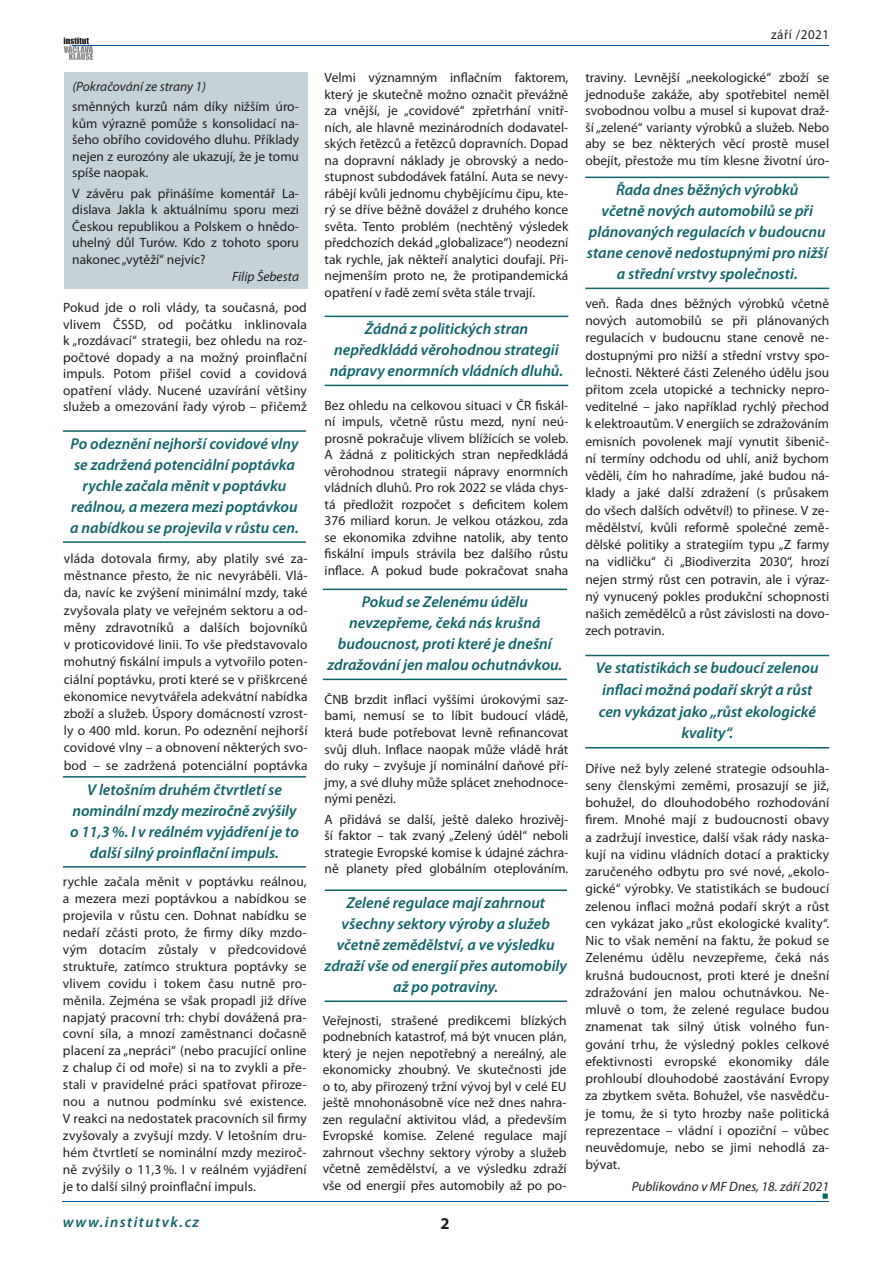
<style>
.page{position:relative;width:893px;height:1263px;background:#fff}
.page>*{position:absolute;margin:0;border:0;box-sizing:border-box;transform-origin:0 0}
.t1{font:700 16.5px "Myriad Pro";color:#231f20}
.Mezilinky{font:italic 600 15.75px/21px "Myriad Pro";color:#0d636a;text-align:center}
.t2{font:italic 600 15px "Myriad Pro";letter-spacing:.1em;color:#0d636a}
.Klasika{font:13.5px/16.5px "Myriad Pro";color:#231f20;text-align:justify}
.Klasika-2{font:italic 13.5px "Myriad Pro";color:#231f20}
.Klasika-3{font:13.5px "Myriad Pro";letter-spacing:.04em;color:#231f20}
</style>
<div class="page">
<svg style="left:64px;top:37px;width:29px;height:23px"></svg>
<hr style="left:72px;top:45px;width:242px;height:1px;background:#0154a6">
<hr style="left:149px;top:45px;width:679px;height:1px;background:#0154a6">
<hr style="left:63px;top:1201px;width:765px;height:1px;background:#0154a6">
<div style="left:64px;top:72px;width:244px;height:217px;background:#c3d3d7"></div>
<hr style="left:325px;top:316px;width:243px;height:1px;background:#0d636a">
<hr style="left:325px;top:385px;width:243px;height:1px;background:#0d636a">
<hr style="left:63px;top:430px;width:243px;height:2px;background:#0d636a">
<hr style="left:63px;top:541px;width:243px;height:2px;background:#0d636a">
<hr style="left:63px;top:776px;width:243px;height:1px;background:#0d636a">
<hr style="left:63px;top:866px;width:243px;height:1px;background:#0d636a">
<hr style="left:323px;top:589px;width:244px;height:1px;background:#0d636a">
<hr style="left:323px;top:679px;width:244px;height:1px;background:#0d636a">
<hr style="left:325px;top:889px;width:242px;height:2px;background:#0d636a">
<hr style="left:325px;top:1000px;width:242px;height:2px;background:#0d636a">
<hr style="left:585px;top:177px;width:244px;height:1px;background:#0d636a">
<hr style="left:585px;top:288px;width:244px;height:1px;background:#0d636a">
<hr style="left:585px;top:655px;width:244px;height:1px;background:#0d636a">
<hr style="left:585px;top:747px;width:244px;height:1px;background:#0d636a">
<p class="Klasika-2" style="left:72px;top:79px;width:135px">(Pokračování ze strany 1)</p>
<p class="Klasika" style="left:72px;top:99px;width:228px">směnných kurzů nám díky nižším úro&shy;kům výrazně pomůže s konsolidací na&shy;šeho obřího covidového dluhu. Příklady nejen z eurozóny ale ukazují, že je tomu spíše naopak.</p>
<p class="Klasika" style="left:72px;top:185px;width:228px">V závěru pak přinášíme komentář La&shy;dislava Jakla k aktuálnímu sporu mezi Českou republikou a Polskem o hnědo&shy;uhelný důl Turów. Kdo z tohoto sporu nakonec „vytěží“ nejvíc?</p>
<p class="Klasika-2" style="left:232px;top:269px;width:68px">Filip Šebesta</p>
<p class="Klasika" style="left:63px;top:300px;width:245px">Pokud jde o roli vlády, ta současná, pod vlivem ČSSD, od počátku inklinovala k „rozdávací“ strategii, bez ohledu na roz&shy;počtové dopady a na možný proinflační impuls. Potom přišel covid a covidová opatření vlády. Nucené uzavírání většiny služeb a omezování řady výrob – přičemž</p>
<p class="Mezilinky" style="left:70px;top:433px;width:230px">Po odeznění nejhorší covidové vlny se zadržená potenciální poptávka rychle začala měnit v poptávku reálnou, a mezera mezi poptávkou a nabídkou se projevila v růstu cen.</p>
<p class="Klasika" style="left:64px;top:550px;width:245px;line-height:17.2px">vláda dotovala firmy, aby platily své za&shy;městnance přesto, že nic nevyráběli. Vlá&shy;da, navíc ke zvýšení minimální mzdy, také zvyšovala platy ve veřejném sektoru a od&shy;měny zdravotníků a dalších bojovníků v proticovidové linii. To vše představovalo mohutný fiskální impuls a vytvořilo poten&shy;ciální poptávku, proti které se v přiškrcené ekonomice nevytvářela adekvátní nabídka zboží a služeb. Úspory domácností vzrost&shy;ly o 400 mld. korun. Po odeznění nejhorší covidové vlny – a obnovení některých svo&shy;bod – se zadržená potenciální poptávka</p>
<p class="Mezilinky" style="left:70px;top:779px;width:230px">V letošním druhém čtvrtletí se nominální mzdy meziročně zvýšily o 11,3%. I v reálném vyjádření je to další silný proinflační impuls.</p>
<p class="Klasika" style="left:63px;top:873px;width:245px;line-height:17px">rychle začala měnit v poptávku reálnou, a mezera mezi poptávkou a nabídkou se projevila v růstu cen. Dohnat nabídku se nedaří zčásti proto, že firmy díky mzdo&shy;vým dotacím zůstaly v předcovidové struktuře, zatímco struktura poptávky se vlivem covidu i tokem času nutně pro&shy;měnila. Zejména se však propadl již dříve napjatý pracovní trh: chybí dovážená pra&shy;covní síla, a mnozí zaměstnanci dočasně placení za „nepráci“ (nebo pracující online z chalup či od moře) si na to zvykli a pře&shy;stali v pravidelné práci spatřovat přiroze&shy;nou a nutnou podmínku své existence.<br>V reakci na nedostatek pracovních sil firmy zvyšovaly a zvyšují mzdy. V letošním dru&shy;hém čtvrtletí se nominální mzdy meziroč&shy;ně zvýšily o 11,3%. I v reálném vyjádření je to další silný proinflační impuls.</p>
<p class="Klasika" style="left:325px;top:70px;width:245px">Velmi významným inflačním faktorem, který je skutečně možno označit převážně za vnější, je „covidové“ zpřetrhání vnitř&shy;ních, ale hlavně mezinárodních dodavatel&shy;ských řetězců a řetězců dopravních. Dopad na dopravní náklady je obrovský a nedo&shy;stupnost subdodávek fatální. Auta se nevy&shy;rábějí kvůli jednomu chybějícímu čipu, kte&shy;rý se dříve běžně dovážel z druhého konce světa. Tento problém (nechtěný výsledek předchozích dekád „globalizace“) neodezní tak rychle, jak někteří analytici doufají. Při&shy;nejmenším proto ne, že protipandemická opatření v řadě zemí světa stále trvají.</p>
<p class="Mezilinky" style="left:330px;top:319px;width:235px">Žádná z politických stran nepředkládá věrohodnou strategii nápravy enormních vládních dluhů.</p>
<p class="Klasika" style="left:325px;top:397px;width:245px">Bez ohledu na celkovou situaci v ČR fiskál&shy;ní impuls, včetně růstu mezd, nyní neú&shy;prosně pokračuje vlivem blížících se voleb.<br>A žádná z politických stran nepředkládá věrohodnou strategii nápravy enormních vládních dluhů. Pro rok 2022 se vláda chys&shy;tá předložit rozpočet s deficitem kolem 376 miliard korun. Je velkou otázkou, zda se ekonomika zdvihne natolik, aby tento fiskální impuls strávila bez dalšího růstu inflace. A pokud bude pokračovat snaha</p>
<p class="Mezilinky" style="left:327px;top:592px;width:236px">Pokud se Zelenému údělu nevzepřeme, čeká nás krušná budoucnost, proti které je dnešní zdražování jen malou ochutnávkou.</p>
<p class="Klasika" style="left:325px;top:691px;width:245px">ČNB brzdit inflaci vyššími úrokovými saz&shy;bami, nemusí se to líbit budoucí vládě, která bude potřebovat levně refinancovat svůj dluh. Inflace naopak může vládě hrát do ruky – zvyšuje jí nominální daňové pří&shy;jmy, a své dluhy může splácet znehodnoce&shy;nými penězi.</p>
<p class="Klasika" style="left:325px;top:811px;width:245px">A přidává se další, ještě daleko hrozivěj&shy;ší faktor – tak zvaný „Zelený úděl“ neboli strategie Evropské komise k údajné záchra&shy;ně planety před globálním oteplováním.</p>
<p class="Mezilinky" style="left:325px;top:892px;width:244px">Zelené regulace mají zahrnout všechny sektory výroby a služeb včetně zemědělství, a ve výsledku zdraží vše od energií přes automobily až po potraviny.</p>
<p class="Klasika" style="left:323px;top:1012px;width:245px">Veřejnosti, strašené predikcemi blízkých podnebních katastrof, má být vnucen plán, který je nejen nepotřebný a nereálný, ale ekonomicky zhoubný. Ve skutečnosti jde o to, aby přirozený tržní vývoj byl v celé EU ještě mnohonásobně více než dnes nahra&shy;zen regulační aktivitou vlád, a především Evropské komise. Zelené regulace mají zahrnout všechny sektory výroby a služeb včetně zemědělství, a ve výsledku zdraží vše od energií přes automobily až po po-</p>
<p class="t2" style="left:63px;top:1213px;width:138px">www.institutvk.cz</p>
<p class="t1" style="left:440px;top:1214px;width:11px">2</p>
<p class="Klasika-3" style="left:771px;top:27px;width:59px">září /2021</p>
<p class="Klasika" style="left:585px;top:70px;width:245px">traviny. Levnější „neekologické“ zboží se jednoduše zakáže, aby spotřebitel neměl svobodnou volbu a musel si kupovat draž&shy;ší „zelené“ varianty výrobků a služeb. Nebo aby se bez některých věcí prostě musel obejít, přestože mu tím klesne životní úro-</p>
<p class="Mezilinky" style="left:587px;top:180px;width:242px">Řada dnes běžných výrobků<br>včetně nových automobilů se při plánovaných regulacích v budoucnu stane cenově nedostupnými pro nižší a střední vrstvy společnosti.</p>
<p class="Klasika" style="left:585px;top:295px;width:245px;line-height:17.2px">veň. Řada dnes běžných výrobků včetně nových automobilů se při plánovaných regulacích v budoucnu stane cenově ne&shy;dostupnými pro nižší a střední vrstvy spo&shy;lečnosti. Některé části Zeleného údělu jsou přitom zcela utopické a technicky nepro&shy;veditelné – jako například rychlý přechod k elektroautům. V energiích se zdražováním emisních povolenek mají vynutit šibenič&shy;ní termíny odchodu od uhlí, aniž bychom věděli, čím ho nahradíme, jaké budou ná&shy;klady a jaké další zdražení (s průsakem do všech dalších odvětví!) to přinese. V ze&shy;mědělství, kvůli reformě společné země&shy;dělské politiky a strategiím typu „Z farmy na vidličku“ či „Biodiverzita 2030“, hrozí nejen strmý růst cen potravin, ale i výraz&shy;ný vynucený pokles produkční schopnosti našich zemědělců a růst závislosti na dovo&shy;zech potravin.</p>
<p class="Mezilinky" style="left:596px;top:657px;width:224px;line-height:21.8px">Ve statistikách se budoucí zelenou inflaci možná podaří skrýt a růst cen vykázat jako „růst ekologické kvality“.</p>
<p class="Klasika" style="left:585px;top:760px;width:245px;line-height:17.2px">Dříve než byly zelené strategie odsouhla&shy;seny členskými zeměmi, prosazují se již, bohužel, do dlouhodobého rozhodování firem. Mnohé mají z budoucnosti obavy a zadržují investice, další však rády naska&shy;kují na vidinu vládních dotací a prakticky zaručeného odbytu pro své nové, „ekolo&shy;gické“ výrobky. Ve statistikách se budoucí zelenou inflaci možná podaří skrýt a růst cen vykázat jako „růst ekologické kvality“.<br>Nic to však nemění na faktu, že pokud se Zelenému údělu nevzepřeme, čeká nás krušná budoucnost, proti které je dnešní zdražování jen malou ochutnávkou. Ne&shy;mluvě o tom, že zelené regulace budou znamenat tak silný útisk volného fun&shy;gování trhu, že výsledný pokles celkové efektivnosti evropské ekonomiky dále prohloubí dlouhodobé zaostávání Evropy za zbytkem světa. Bohužel, vše nasvědču&shy;je tomu, že si tyto hrozby naše politická reprezentace – vládní i opoziční – vůbec neuvědomuje, nebo se jimi nehodlá za&shy;bývat.</p>
<p class="Klasika-2" style="left:632px;top:1179px;width:199px">Publikováno v MF Dnes, 18. září 2021</p>
</div>
